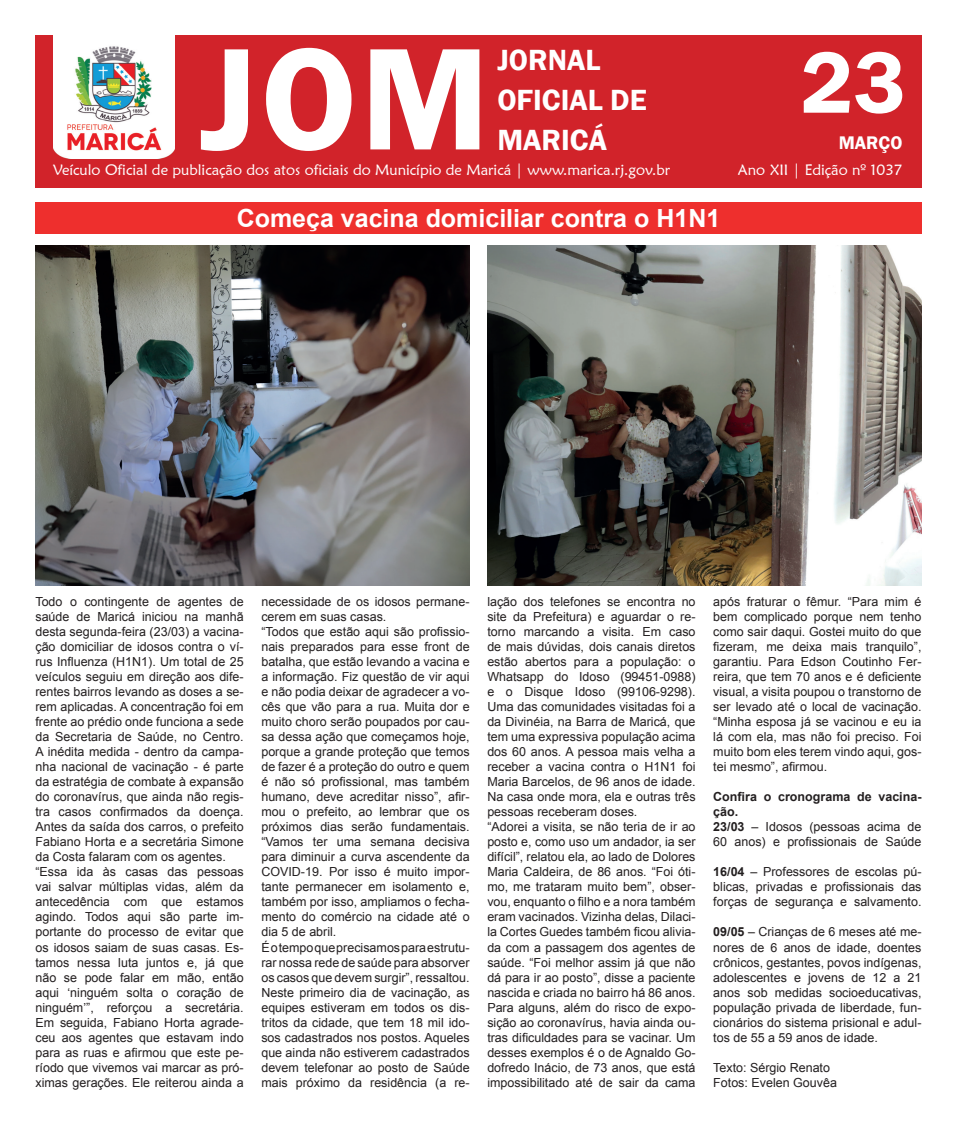
<style>
.page{position:relative;width:957px;height:1124px;background:#fff}
.page>*{position:absolute;margin:0;border:0;box-sizing:border-box;transform-origin:0 0}
.t1{font:600 150px "Franklin Gothic";color:#fff}
.t2{font:600 90px "Franklin Gothic";color:#fff}
.t3{font:600 30px/40px "Franklin Gothic";color:#fff}
.t4{font:700 25px "Arial";color:#fff}
.t5{font:600 18.75px "Franklin Gothic";color:#fff}
.t6{font:15px "Maiandra GD";color:#fff}
.t7{font:12.5px/15px "Arial";color:#231f20}
.s1{font-weight:700}
</style>
<div class="page">
<div style="left:35px;top:35px;width:886px;height:153px;background:#d1232a"></div>
<img style="left:53px;top:35px;width:122px;height:123px">
<div style="left:35px;top:202px;width:886px;height:32px;background:#ee2f2d"></div>
<img style="left:35px;top:246px;width:435px;height:339px">
<img style="left:487px;top:246px;width:434px;height:339px">
<h1 class="t1" style="left:200px;top:7px;width:291px">JOM</h1>
<h3 class="t3" style="left:497px;top:41px;width:151px">JORNAL<br>OFICIAL DE<br>MARICÁ</h3>
<h2 class="t2" style="left:801px;top:27px;width:107px">23</h2>
<h3 class="t5" style="left:838px;top:131px;width:65px">MARÇO</h3>
<p class="t6" style="left:53px;top:161px;width:618px">Veículo Oficial de publicação dos atos oficiais do Município de Maricá | www.marica.rj.gov.br</p>
<p class="t6" style="left:738px;top:161px;width:166px">Ano XII | Edição nº 1037</p>
<h3 class="t4" style="left:237px;top:202px;width:485px">Começa vacina domiciliar contra o H1N1</h3>
<p class="t7" style="left:35px;top:594px;width:210px">Todo o contingente de agentes de saúde de Maricá iniciou na manhã desta segunda-feira (23/03) a vacina&shy;ção domiciliar de idosos contra o ví&shy;rus Influenza (H1N1). Um total de 25 veículos seguiu em direção aos dife&shy;rentes bairros levando as doses a se&shy;rem aplicadas. A concentração foi em frente ao prédio onde funciona a sede da Secretaria de Saúde, no Centro.<br>A inédita medida - dentro da campa&shy;nha nacional de vacinação - é parte da estratégia de combate à expansão do coronavírus, que ainda não regis&shy;tra casos confirmados da doença.<br>Antes da saída dos carros, o prefeito Fabiano Horta e a secretária Simone da Costa falaram com os agentes. “Essa ida às casas das pessoas vai salvar múltiplas vidas, além da antecedência com que estamos agindo. Todos aqui são parte im&shy;portante do processo de evitar que os idosos saiam de suas casas. Es&shy;tamos nessa luta juntos e, já que não se pode falar em mão, então aqui ‘ninguém solta o coração de ninguém’”, reforçou a secretária.<br>Em seguida, Fabiano Horta agrade&shy;ceu aos agentes que estavam indo para as ruas e afirmou que este pe&shy;ríodo que vivemos vai marcar as pró&shy;ximas gerações. Ele reiterou ainda a</p>
<p class="t7" style="left:261px;top:594px;width:210px">necessidade de os idosos permane&shy;cerem em suas casas.<br>“Todos que estão aqui são profissio&shy;nais preparados para esse front de batalha, que estão levando a vacina e a informação. Fiz questão de vir aqui e não podia deixar de agradecer a vo&shy;cês que vão para a rua. Muita dor e muito choro serão poupados por cau&shy;sa dessa ação que começamos hoje, porque a grande proteção que temos de fazer é a proteção do outro e quem é não só profissional, mas também humano, deve acreditar nisso”, afir&shy;mou o prefeito, ao lembrar que os próximos dias serão fundamentais. “Vamos ter uma semana decisiva para diminuir a curva ascendente da COVID-19. Por isso é muito impor&shy;tante permanecer em isolamento e, também por isso, ampliamos o fecha&shy;mento do comércio na cidade até o dia 5 de abril.<br>É o tempo que precisamos para estrutu&shy;rar nossa rede de saúde para absorver os casos que devem surgir”, ressaltou.<br>Neste primeiro dia de vacinação, as equipes estiveram em todos os dis&shy;tritos da cidade, que tem 18 mil ido&shy;sos cadastrados nos postos. Aqueles que ainda não estiverem cadastrados devem telefonar ao posto de Saúde mais próximo da residência (a re-</p>
<p class="t7" style="left:487px;top:594px;width:210px">lação dos telefones se encontra no site da Prefeitura) e aguardar o re&shy;torno marcando a visita. Em caso de mais dúvidas, dois canais diretos estão abertos para a população: o Whatsapp do Idoso (99451-0988) e o Disque Idoso (99106-9298).<br>Uma das comunidades visitadas foi a da Divinéia, na Barra de Maricá, que tem uma expressiva população acima dos 60 anos. A pessoa mais velha a receber a vacina contra o H1N1 foi Maria Barcelos, de 96 anos de idade.<br>Na casa onde mora, ela e outras três pessoas receberam doses.<br>“Adorei a visita, se não teria de ir ao posto e, como uso um andador, ia ser difícil”, relatou ela, ao lado de Dolores Maria Caldeira, de 86 anos. “Foi óti&shy;mo, me trataram muito bem”, obser&shy;vou, enquanto o filho e a nora também eram vacinados. Vizinha delas, Dilaci&shy;la Cortes Guedes também ficou alivia&shy;da com a passagem dos agentes de saúde. “Foi melhor assim já que não dá para ir ao posto”, disse a paciente nascida e criada no bairro há 86 anos.<br>Para alguns, além do risco de expo&shy;sição ao coronavírus, havia ainda ou&shy;tras dificuldades para se vacinar. Um desses exemplos é o de Agnaldo Go&shy;dofredo Inácio, de 73 anos, que está impossibilitado até de sair da cama</p>
<p class="t7" style="left:713px;top:594px;width:210px;text-align:justify">após fraturar o fêmur. “Para mim é bem complicado porque nem tenho como sair daqui. Gostei muito do que fizeram, me deixa mais tranquilo”, garantiu. Para Edson Coutinho Fer&shy;reira, que tem 70 anos e é deficiente visual, a visita poupou o transtorno de ser levado até o local de vacinação. “Minha esposa já se vacinou e eu ia lá com ela, mas não foi preciso. Foi muito bom eles terem vindo aqui, gos&shy;tei mesmo”, afirmou.</p>
<p class="t7" style="left:713px;top:789px;width:210px"><span class="s1">Confira o cronograma de vacina&shy;ção.<br>23/03</span> – Idosos (pessoas acima de<br>60 anos) e profissionais de Saúde</p>
<p class="t7" style="left:713px;top:864px;width:210px;text-align:justify"><span class="s1">16/04</span> – Professores de escolas pú&shy;blicas, privadas e profissionais das forças de segurança e salvamento.</p>
<p class="t7" style="left:713px;top:924px;width:210px;text-align:justify"><span class="s1">09/05</span> – Crianças de 6 meses até me&shy;nores de 6 anos de idade, doentes crônicos, gestantes, povos indígenas, adolescentes e jovens de 12 a 21 anos sob medidas socioeducativas, população privada de liberdade, fun&shy;cionários do sistema prisional e adul&shy;tos de 55 a 59 anos de idade.</p>
<p class="t7" style="left:713px;top:1059px;width:125px">Texto: Sérgio Renato<br>Fotos: Evelen Gouvêa</p>
</div>
